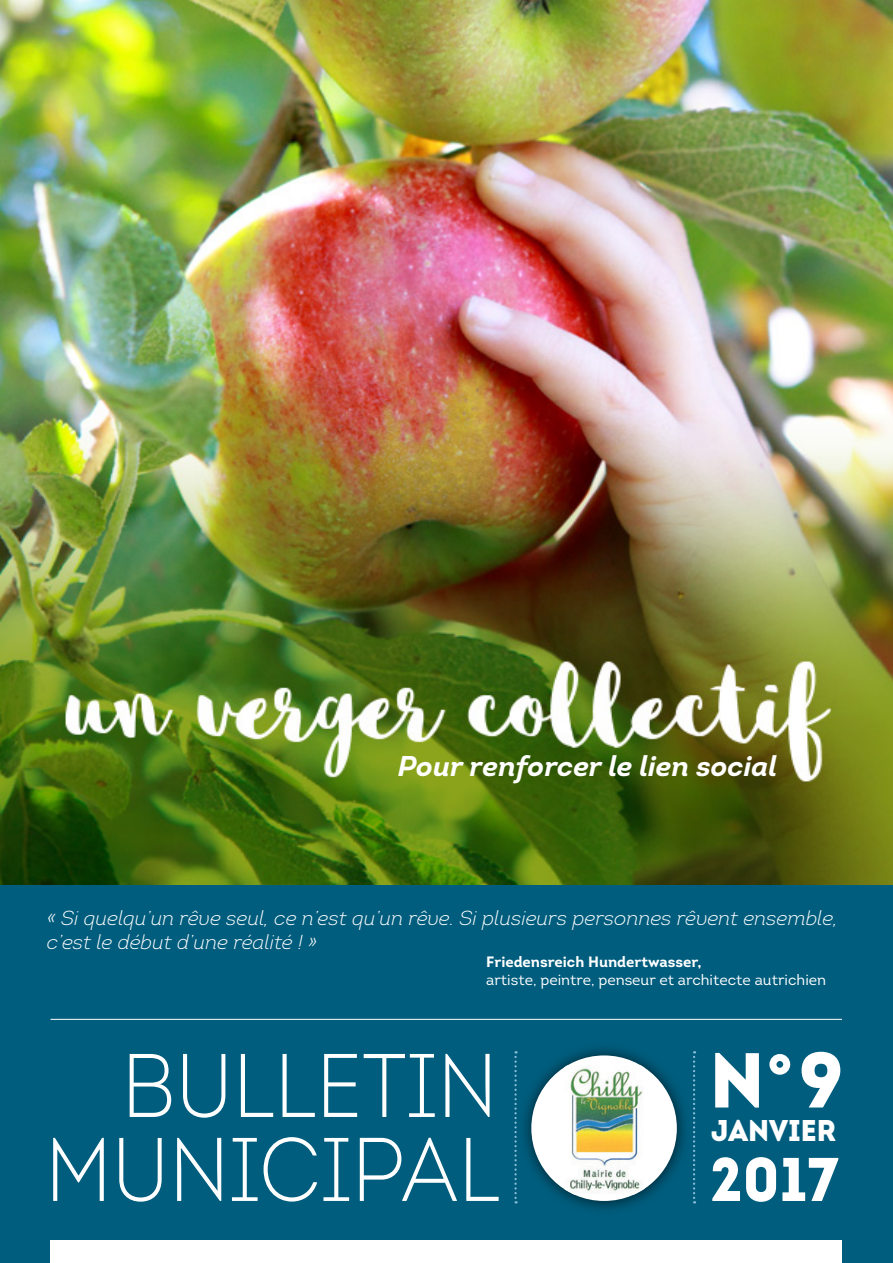
<style>
.page{position:relative;width:893px;height:1263px;background:#fff}
.page>*{position:absolute;margin:0;border:0;box-sizing:border-box;transform-origin:0 0}
.t1{font:90px/84px "Intro Light Caps";color:#fff;text-align:right;scale:.9 1}
.t2{font:77.7px "Intro Black Caps";color:#fff;scale:.93 1}
.t3{font:61.5px "Intro Black Caps";color:#fff;scale:.93 1}
.t4{font:30px "Intro Black Caps";color:#fff;scale:.93 1}
.t5{font:italic 700 28.5px "Intro";color:#fff}
.t6{font:italic 300 20.25px/24.3px "Intro";color:#fff}
.t7{font:15px "Intro";color:#fff}
.t8{font:700 15px "Intro";color:#fff}
</style>
<div class="page">
<div style="left:0;top:878px;width:893px;height:385px;background:#005d7d"></div>
<div style="left:769px;top:1054px;width:21px;height:21px;border:7px solid #fff;border-radius:50%"></div>
<img style="left:515px;top:1049px;width:180px;height:160px">
<div style="left:531px;top:1055px;width:146px;height:146px;background:#fff;border-radius:50%"></div>
<img style="left:564px;top:1065px;width:81px;height:130px">
<svg style="left:514px;top:1051px;width:3px;height:152px"></svg>
<svg style="left:693px;top:1051px;width:2px;height:152px"></svg>
<div style="left:51px;top:1240px;width:791px;height:23px;background:#fff"></div>
<hr style="left:51px;top:1019px;width:791px;height:1px;background:#fff">
<img style="left:0;top:0;width:893px;height:884px">
<h3 class="t5" style="left:398px;top:748px;width:381px">Pour renforcer le lien social</h3>
<p class="t6" style="left:47px;top:905px;width:792px">« Si quelqu’un rêve seul, ce n’est qu’un rêve. Si plusieurs personnes rêvent ensemble, c’est le début d’une réalité ! »</p>
<p class="t8" style="left:486px;top:952px;width:217px">Friedensreich Hundertwasser,</p>
<p class="t7" style="left:486px;top:971px;width:341px">artiste, peintre, penseur et architecte autrichien</p>
<h1 class="t1" style="left:45px;top:1043px;width:507px">BULLETIN<br>MUNICIPAL</h1>
<h2 class="t2" style="left:710px;top:1029px;width:145px">N 9</h2>
<h3 class="t4" style="left:711px;top:1111px;width:136px">JANVIER</h3>
<h3 class="t3" style="left:710px;top:1139px;width:140px">2017</h3>
</div>
